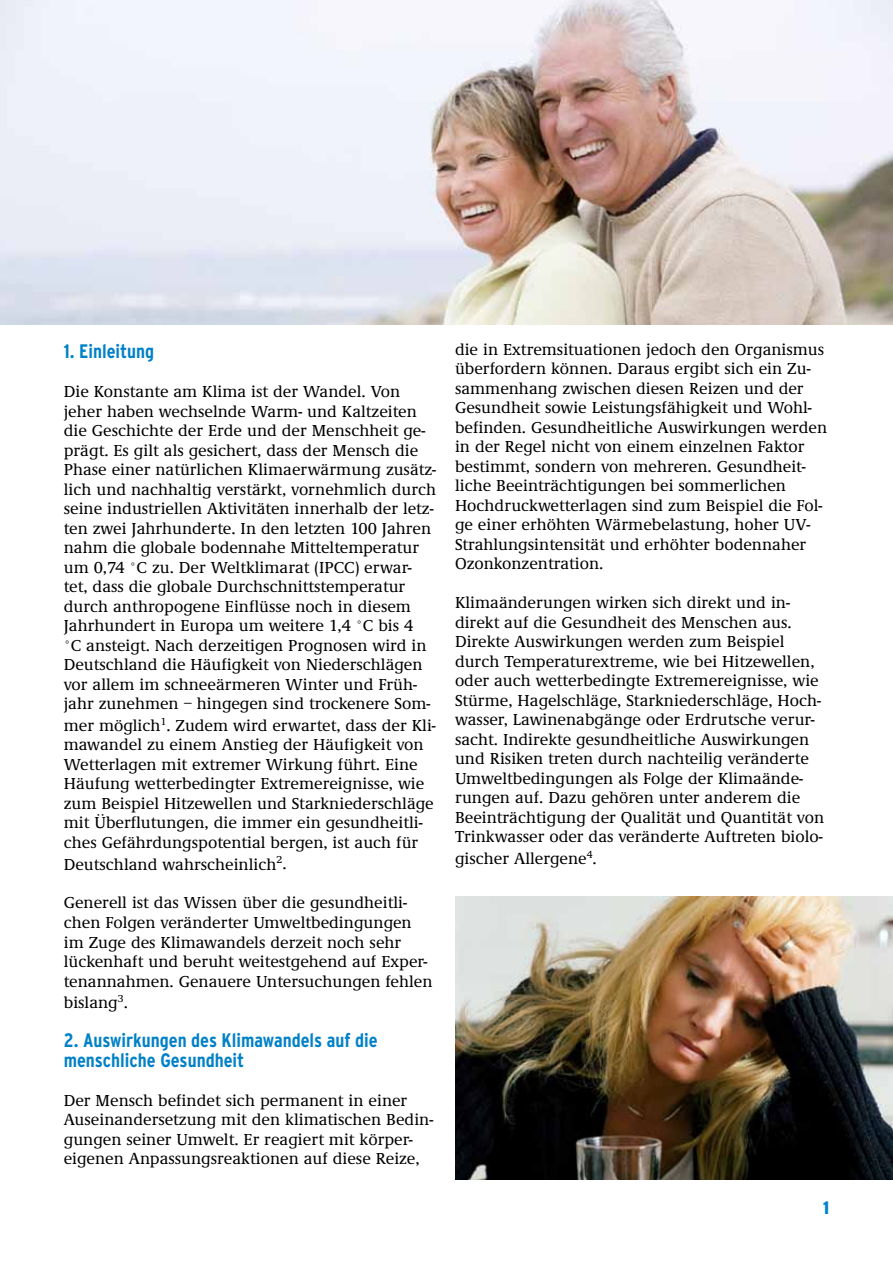
<style>
.page{position:relative;width:893px;height:1263px;background:#fff}
.page>*{position:absolute;margin:0;border:0;box-sizing:border-box;transform-origin:0 0}
.t1{font:700 condensed 19.5px/19.5px "Interstate";color:#0081c7}
.t2{font:900 condensed 18px "Interstate";color:#0083cc}
.t3{font:500 16.5px/19.5px "Demos EF";color:#000}
</style>
<div class="page">
<img style="left:0;top:0;width:893px;height:325px">
<img style="left:455px;top:896px;width:438px;height:283px">
<p class="t1" style="left:64px;top:341px;width:92px">1. Einleitung</p>
<p class="t3" style="left:64px;top:382px;width:374px">Die Konstante am Klima ist der Wandel. Von jeher haben wechselnde Warm- und Kaltzeiten die Geschichte der Erde und der Menschheit ge&shy;prägt. Es gilt als gesichert, dass der Mensch die Phase einer natürlichen Klimaerwärmung zusätz&shy;lich und nachhaltig verstärkt, vornehmlich durch seine industriellen Aktivitäten innerhalb der letz&shy;ten zwei Jahrhunderte. In den letzten 100 Jahren nahm die globale bodennahe Mitteltemperatur um 0,74 °C zu. Der Weltklimarat (IPCC) erwar&shy;tet, dass die globale Durchschnittstemperatur durch anthropogene Einflüsse noch in diesem Jahrhundert in Europa um weitere 1,4 °C bis 4<br>°C ansteigt. Nach derzeitigen Prognosen wird in Deutschland die Häufigkeit von Niederschlägen vor allem im schneeärmeren Winter und Früh&shy;jahr zunehmen – hingegen sind trockenere Som-</p>
<p class="t3" style="left:64px;top:716px;width:373px">mer möglich<sup>1</sup>. Zudem wird erwartet, dass der Kli&shy;mawandel zu einem Anstieg der Häufigkeit von Wetterlagen mit extremer Wirkung führt. Eine Häufung wetterbedingter Extremereignisse, wie zum Beispiel Hitzewellen und Starkniederschläge mit Überflutungen, die immer ein gesundheitli&shy;ches Gefährdungspotential bergen, ist auch für</p>
<p class="t3" style="left:64px;top:855px;width:224px">Deutschland wahrscheinlich<sup>2</sup>.</p>
<p class="t3" style="left:64px;top:894px;width:370px">Generell ist das Wissen über die gesundheitli&shy;chen Folgen veränderter Umweltbedingungen im Zuge des Klimawandels derzeit noch sehr lückenhaft und beruht weitestgehend auf Exper&shy;tenannahmen. Genauere Untersuchungen fehlen</p>
<p class="t3" style="left:64px;top:993px;width:66px">bislang<sup>3</sup>.</p>
<p class="t1" style="left:64px;top:1030px;width:315px">2. Auswirkungen des Klimawandels auf die menschliche Gesundheit</p>
<p class="t3" style="left:64px;top:1091px;width:371px">Der Mensch befindet sich permanent in einer Auseinandersetzung mit den klimatischen Bedin&shy;gungen seiner Umwelt. Er reagiert mit körper&shy;eigenen Anpassungsreaktionen auf diese Reize,</p>
<p class="t3" style="left:455px;top:340px;width:374px">die in Extremsituationen jedoch den Organismus überfordern können. Daraus ergibt sich ein Zu&shy;sammenhang zwischen diesen Reizen und der Gesundheit sowie Leistungsfähigkeit und Wohl&shy;befinden. Gesundheitliche Auswirkungen werden in der Regel nicht von einem einzelnen Faktor bestimmt, sondern von mehreren. Gesundheit&shy;liche Beeinträchtigungen bei sommerlichen Hochdruckwetterlagen sind zum Beispiel die Fol&shy;ge einer erhöhten Wärmebelastung, hoher UV-Strahlungsintensität und erhöhter bodennaher Ozonkonzentration.</p>
<p class="t3" style="left:455px;top:594px;width:371px">Klimaänderungen wirken sich direkt und in&shy;direkt auf die Gesundheit des Menschen aus.<br>Direkte Auswirkungen werden zum Beispiel durch Temperaturextreme, wie bei Hitzewellen, oder auch wetterbedingte Extremereignisse, wie Stürme, Hagelschläge, Starkniederschläge, Hoch&shy;wasser, Lawinenabgänge oder Erdrutsche verur&shy;sacht. Indirekte gesundheitliche Auswirkungen und Risiken treten durch nachteilig veränderte Umweltbedingungen als Folge der Klimaände&shy;rungen auf. Dazu gehören unter anderem die Beeinträchtigung der Qualität und Quantität von Trinkwasser oder das veränderte Auftreten biolo-</p>
<p class="t3" style="left:455px;top:849px;width:143px">gischer Allergene<sup>4</sup>.</p>
<p class="t2" style="left:823px;top:1197px;width:7px">1</p>
</div>
